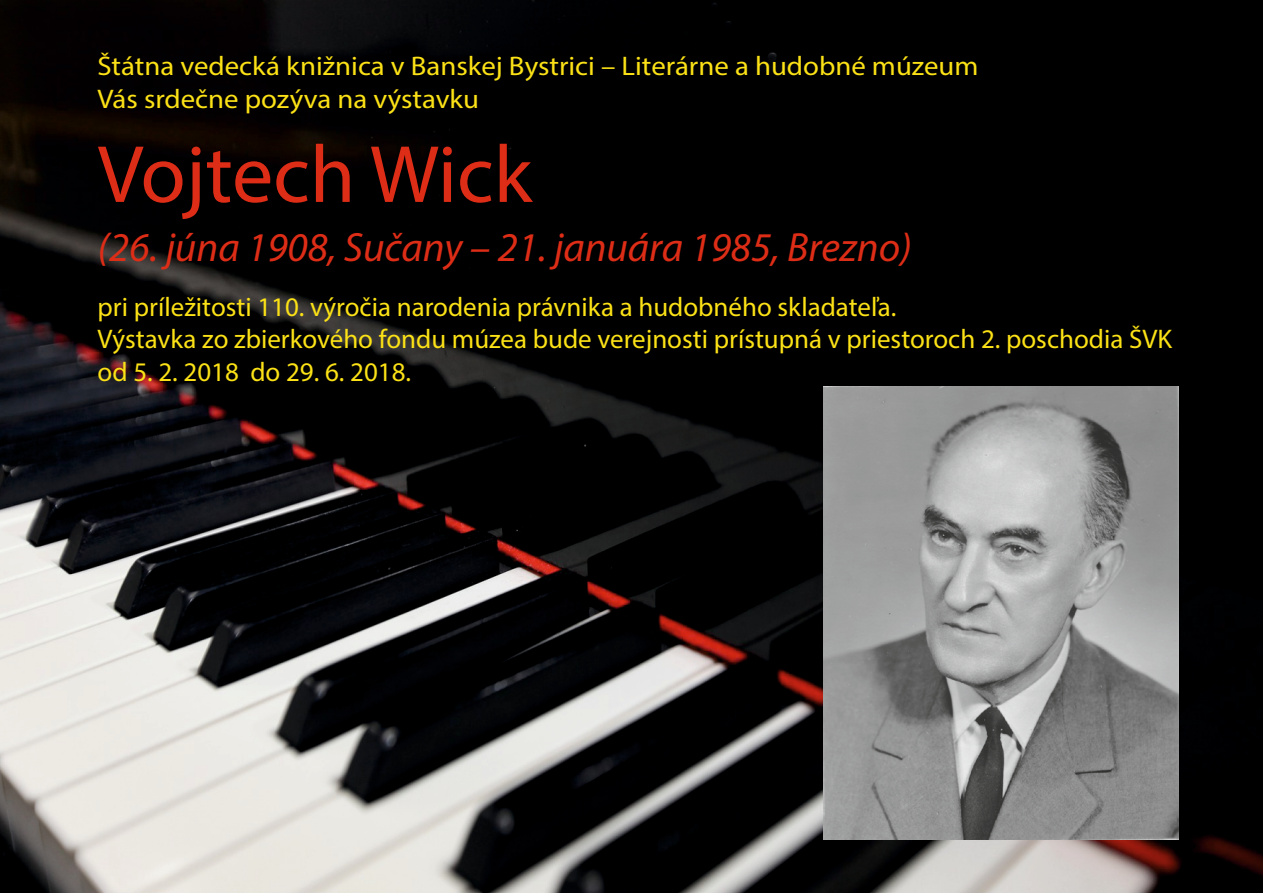
<style>
.page{position:relative;width:1263px;height:893px;background:#fff}
.page>*{position:absolute;margin:0;border:0;box-sizing:border-box;transform-origin:0 0}
.t1{font:81.9px "Myriad Pro";color:#de2d17}
.t2{font:italic 40.95px "Myriad Pro";color:#de2d17}
.t3{font:27px/32.4px "Myriad Pro";color:#fbe116}
.t4{font:27px/32.4px "Myriad Pro";color:#fbe116;scale:1.07 1}
</style>
<div class="page">
<img style="left:0;top:0;width:1263px;height:893px">
<img style="left:823px;top:386px;width:355px;height:454px">
<p class="t4" style="left:97px;top:53px;width:825px">Štátna vedecká knižnica v Banskej Bystrici – Literárne a hudobné múzeum<br>Vás srdečne pozýva na výstavku</p>
<h1 class="t1" style="left:98px;top:140px;width:436px">Vojtech Wick</h1>
<h2 class="t2" style="left:98px;top:231px;width:816px">(26. júna 1908, Sučany – 21. januára 1985, Brezno)</h2>
<p class="t3" style="left:98px;top:293px;width:1076px">pri príležitosti 110. výročia narodenia právnika a hudobného skladateľa.<br>Výstavka zo zbierkového fondu múzea bude verejnosti prístupná v priestoroch 2. poschodia ŠVK od 5. 2. 2018 do 29. 6. 2018.</p>
</div>
